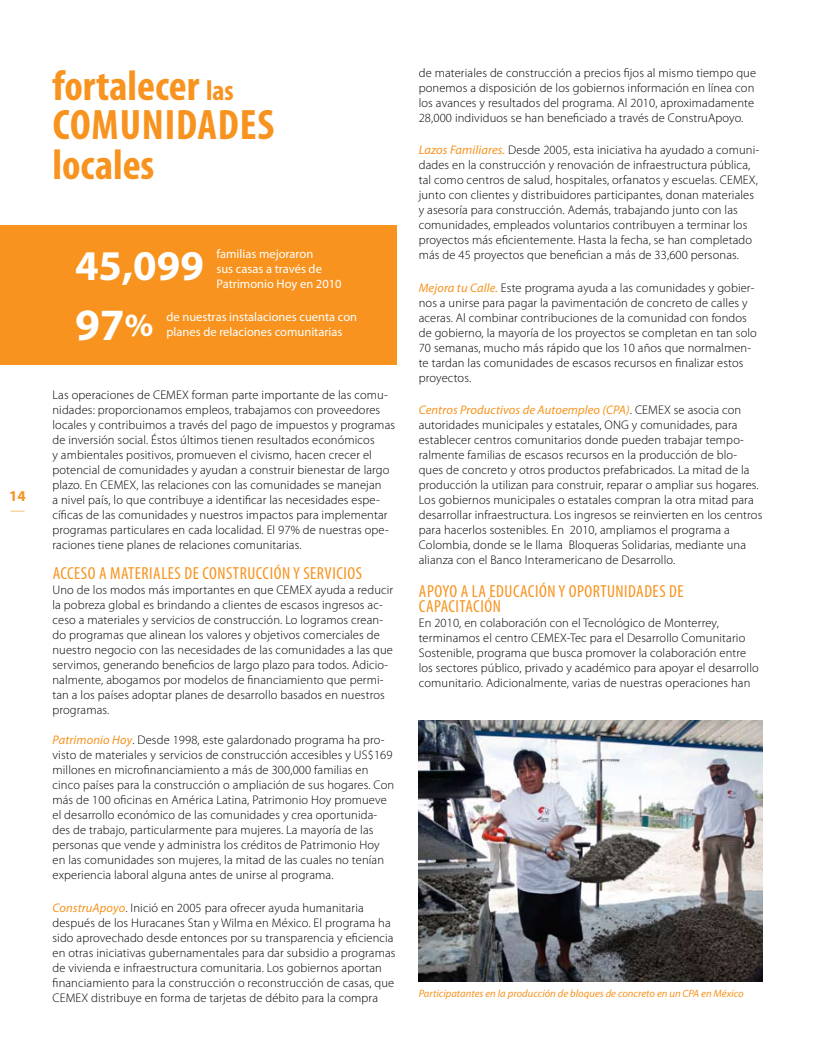
<style>
.page{position:relative;width:815px;height:1063px;background:#fff}
.page>*{position:absolute;margin:0;border:0;box-sizing:border-box;transform-origin:0 0}
.t1{font:700 45px "Myriad Pro";color:#fff}
.t2{font:700 condensed 42.75px/39.8px "Myriad Pro";color:#f7931e}
.t3{font:700 42.5px "Myriad Pro";color:#fff}
.t4{font:condensed 17.5px/15px "Myriad Pro";letter-spacing:.03em;color:#f7931e}
.t5{font:700 15px "Myriad Pro";color:#f7931e}
.t6{font:300 condensed 15px "Myriad Pro";color:#f7931e}
.t7{font:300 12.5px/15px "Myriad Pro";letter-spacing:.01em;color:#000}
.t8{font:12.5px/15px "Myriad Pro";color:#fff}
.t9{font:italic 10.62px "Myriad Pro";color:#f7931e}
.s1{font-size:28.5px}
.s2{font-size:32.5px}
.s3{font-weight:400;font-style:italic;color:#f7931e}
</style>
<div class="page">
<div style="left:0;top:226px;width:396px;height:139px;background:#f7931e"></div>
<img style="left:419px;top:720px;width:343px;height:261px">
<p class="t5" style="left:9px;top:486px;width:18px">14</p>
<p class="t6" style="left:10px;top:502px;width:16px">—</p>
<h2 class="t2" style="left:52px;top:65px;width:183px">fortalecer <span class="s1">las<br></span>Comun</h2>
<h2 class="t2" style="left:165px;top:104px;width:92px">idades</h2>
<h2 class="t2" style="left:53px;top:144px;width:103px">locales</h2>
<p class="t8" style="left:216px;top:246px;width:127px">familias mejoraron<br>sus casas a través de<br>Patrimonio Hoy en 2010</p>
<p class="t8" style="left:166px;top:309px;width:192px">de nuestras instalaciones cuenta con planes de relaciones comunitarias</p>
<h3 class="t3" style="left:75px;top:238px;width:130px">45,099</h3>
<h1 class="t1" style="left:75px;top:296px;width:80px">97<span class="s2">%</span></h1>
<p class="t7" style="left:52px;top:388px;width:344px">Las operaciones de CEMEX forman parte importante de las comu&shy;nidades: proporcionamos empleos, trabajamos con proveedores locales y contribuimos a través del pago de impuestos y programas de inversión social. Éstos últimos tienen resultados económicos<br>y ambientales positivos, promueven el civismo, hacen crecer el potencial de comunidades y ayudan a construir bienestar de largo plazo. En CEMEX, las relaciones con las comunidades se manejan<br>a nivel país, lo que contribuye a identificar las necesidades espe&shy;cíficas de las comunidades y nuestros impactos para implementar programas particulares en cada localidad. El 97% de nuestras ope&shy;raciones tiene planes de relaciones comunitarias.</p>
<h3 class="t4" style="left:53px;top:566px;width:311px">ACCESO A MATERIALES DE CONSTRUCCIÓN Y SERVICIOS</h3>
<p class="t7" style="left:52px;top:583px;width:342px">Uno de los modos más importantes en que CEMEX ayuda a reducir la pobreza global es brindando a clientes de escasos ingresos ac&shy;ceso a materiales y servicios de construcción. Lo logramos crean&shy;do programas que alinean los valores y objetivos comerciales de nuestro negocio con las necesidades de las comunidades a las que servimos, generando beneficios de largo plazo para todos. Adicio&shy;nalmente, abogamos por modelos de financiamiento que permi&shy;tan a los países adoptar planes de desarrollo basados en nuestros programas.</p>
<p class="t7" style="left:52px;top:733px;width:343px"><span class="s3">Patrimonio Hoy</span>. Desde 1998, este galardonado programa ha pro&shy;visto de materiales y servicios de construcción accesibles y US$169 millones en microfinanciamiento a más de 300,000 familias en cinco países para la construcción o ampliación de sus hogares. Con más de 100 oficinas en América Latina, Patrimonio Hoy promueve el desarrollo económico de las comunidades y crea oportunida&shy;des de trabajo, particularmente para mujeres. La mayoría de las personas que vende y administra los créditos de Patrimonio Hoy en las comunidades son mujeres, la mitad de las cuales no tenían experiencia laboral alguna antes de unirse al programa.</p>
<p class="t7" style="left:52px;top:900px;width:345px"><span class="s3">ConstruApoyo</span>. Inició en 2005 para ofrecer ayuda humanitaria después de los Huracanes Stan y Wilma en México. El programa ha sido aprovechado desde entonces por su transparencia y eficiencia en otras iniciativas gubernamentales para dar subsidio a programas de vivienda e infraestructura comunitaria. Los gobiernos aportan financiamiento para la construcción o reconstrucción de casas, que CEMEX distribuye en forma de tarjetas de débito para la compra</p>
<p class="t7" style="left:419px;top:65px;width:339px">de materiales de construcción a precios fijos al mismo tiempo que ponemos a disposición de los gobiernos información en línea con los avances y resultados del programa. Al 2010, aproximadamente 28,000 individuos se han beneficiado a través de ConstruApoyo.</p>
<p class="t7" style="left:419px;top:143px;width:342px"><span class="s3">Lazos Familiares.</span> Desde 2005, esta iniciativa ha ayudado a comuni&shy;dades en la construcción y renovación de infraestructura pública, tal como centros de salud, hospitales, orfanatos y escuelas. CEMEX, junto con clientes y distribuidores participantes, donan materiales y asesoría para construcción. Además, trabajando junto con las comunidades, empleados voluntarios contribuyen a terminar los proyectos más eficientemente. Hasta la fecha, se han completado más de 45 proyectos que benefician a más de 33,600 personas.</p>
<p class="t7" style="left:419px;top:280px;width:340px"><span class="s3">Mejora tu Calle.</span> Este programa ayuda a las comunidades y gobier&shy;nos a unirse para pagar la pavimentación de concreto de calles y aceras. Al combinar contribuciones de la comunidad con fondos de gobierno, la mayoría de los proyectos se completan en tan solo 70 semanas, mucho más rápido que los 10 años que normalmen&shy;te tardan las comunidades de escasos recursos en finalizar estos proyectos.</p>
<p class="t7" style="left:419px;top:403px;width:345px"><span class="s3">Centros Productivos de Autoempleo (CPA)</span>. CEMEX se asocia con autoridades municipales y estatales, ONG y comunidades, para establecer centros comunitarios donde pueden trabajar tempo&shy;ralmente familias de escasos recursos en la producción de blo&shy;ques de concreto y otros productos prefabricados. La mitad de la producción la utilizan para construir, reparar o ampliar sus hogares.<br>Los gobiernos municipales o estatales compran la otra mitad para desarrollar infraestructura. Los ingresos se reinvierten en los centros para hacerlos sostenibles. En 2010, ampliamos el programa a Colombia, donde se le llama Bloqueras Solidarias, mediante una alianza con el Banco Interamericano de Desarrollo.</p>
<h3 class="t4" style="left:419px;top:583px;width:266px">APOYO A LA EDUCACIÓN Y OPORTUNIDADES DE<br>CAPACITACIÓN</h3>
<p class="t7" style="left:419px;top:615px;width:342px">En 2010, en colaboración con el Tecnológico de Monterrey, terminamos el centro CEMEX-Tec para el Desarrollo Comunitario Sostenible, programa que busca promover la colaboración entre los sectores público, privado y académico para apoyar el desarrollo comunitario. Adicionalmente, varias de nuestras operaciones han</p>
<p class="t9" style="left:419px;top:987px;width:327px">Participatantes en la producción de bloques de concreto en un CPA en México</p>
</div>
